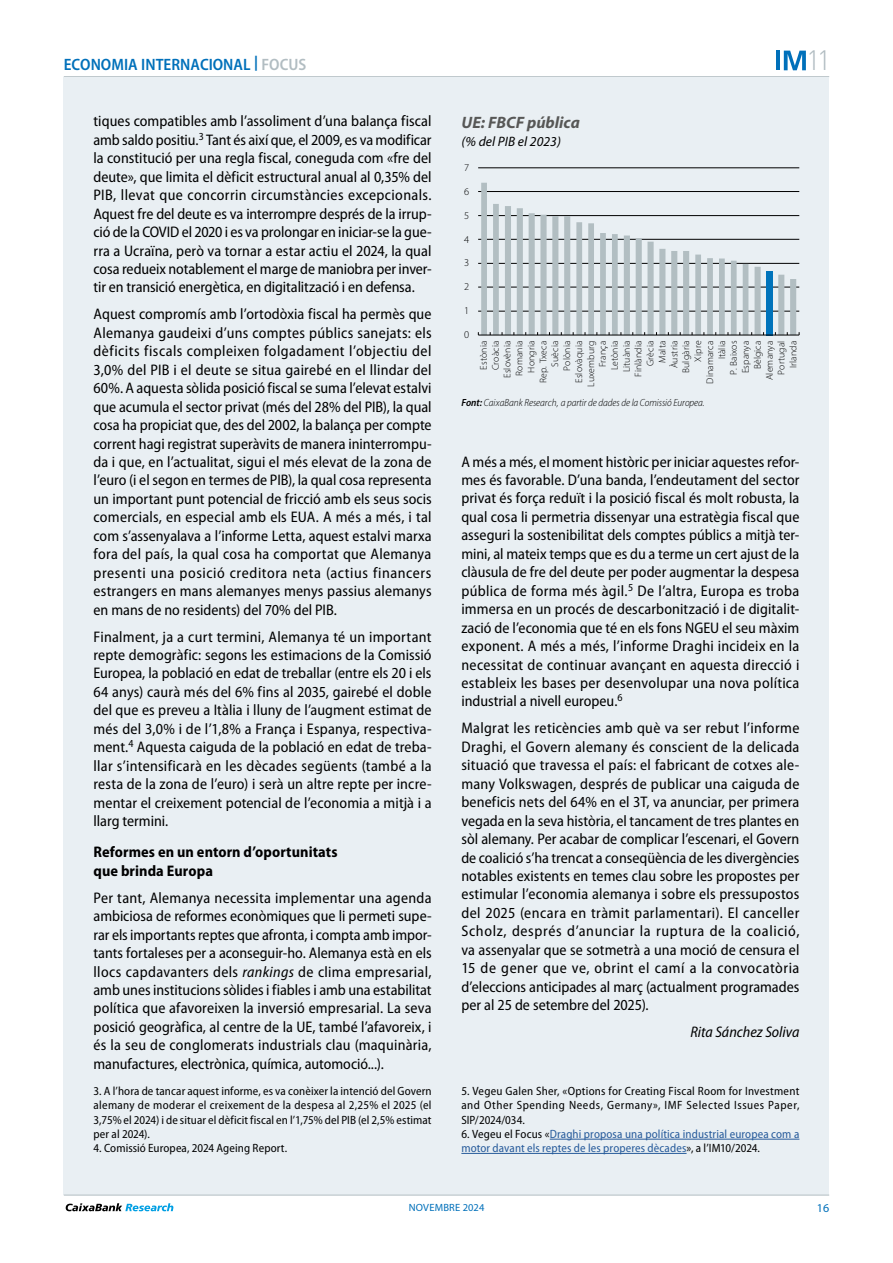
<style>
.page{position:relative;width:893px;height:1263px;background:#fff}
.page>*{position:absolute;margin:0;border:0;box-sizing:border-box;transform-origin:0 0}
.t1{font:300 27.6px "DIN Pro";color:#b2bdc2}
.t2{font:600 semi-condensed 16.5px "Myriad Pro";color:#0070ba}
.t3{font:italic 700 16.5px "Myriad Pro";color:#575756}
.t4{font:semi-condensed 15.3px/18.5px "Myriad Pro";color:#000;text-align:justify}
.t5{font:700 semi-condensed 15.3px/18.5px "Myriad Pro";letter-spacing:.005em;color:#000}
.t6{font:italic semi-condensed 15.3px "Myriad Pro";color:#000}
.t7{font:italic 13.65px "Myriad Pro";letter-spacing:.005em;color:#000}
.t8{font:semi-condensed 12px/14.2px "Myriad Pro";letter-spacing:.01em;color:#000;text-align:justify}
.t9{font:semi-condensed 12px/14.2px "Myriad Pro";letter-spacing:.01em;color:#275b9b}
.t10{font:12px "Myriad Pro";color:#0070ba}
.t11{font:10.5px "Myriad Pro";letter-spacing:.02em;color:#0070ba}
.t12{font:italic 300 semi-condensed 10.35px "Myriad Pro";letter-spacing:-.01em;color:#000}
.t13{font:300 10.35px "Myriad Pro";color:#000}
.t14{font:300 9.75px/11.9px "Myriad Pro";letter-spacing:.015em;color:#000;text-align:right}
.s1{color:#b2bdc2}
.s2{font-style:italic}
.s3{font-weight:600}
.s4{color:#000}
</style>
<div class="page">
<hr style="left:64px;top:76px;width:765px;height:1px;background:#b2bdc2">
<div style="left:64px;top:77px;width:765px;height:1118px;background:#e9eff3"></div>
<hr style="left:64px;top:1195px;width:765px;height:1px;background:#b2bdc2">
<svg style="left:66px;top:1203px;width:107px;height:8px"></svg>
<svg style="left:784px;top:51px;width:22px;height:19px"></svg>
<hr style="left:776px;top:51px;width:4px;height:19px;background:#0070ba">
<hr style="left:478px;top:311px;width:321px;height:1px;background:#000">
<hr style="left:478px;top:287px;width:321px;height:1px;background:#000">
<hr style="left:478px;top:263px;width:321px;height:1px;background:#000">
<hr style="left:478px;top:239px;width:321px;height:1px;background:#000">
<hr style="left:478px;top:215px;width:321px;height:1px;background:#000">
<hr style="left:478px;top:191px;width:321px;height:1px;background:#000">
<hr style="left:478px;top:168px;width:321px;height:1px;background:#000">
<svg style="left:481px;top:183px;width:315px;height:152px"></svg>
<hr style="left:478px;top:335px;width:321px;height:1px;background:#000">
<hr style="left:550px;top:1139px;width:249px;height:1px;background:#275b9b">
<hr style="left:461px;top:1153px;width:226px;height:1px;background:#275b9b">
<p class="t2" style="left:64px;top:55px;width:244px">ECONOMIA INTERNACIONAL <sup>|</sup> <span class="s1">FOCUS</span></p>
<p class="t4" style="left:94px;top:112px;width:340px">tiques compatibles amb l’assoliment d’una balança fiscal amb saldo positiu.<sup>3</sup> Tant és així que, el 2009, es va modificar la constitució per una regla fiscal, coneguda com «fre del deute», que limita el dèficit estructural anual al 0,35% del PIB, llevat que concorrin circumstàncies excepcionals.<br>Aquest fre del deute es va interrompre després de la irrup&shy;ció de la COVID el 2020 i es va prolongar en iniciar-se la gue&shy;rra a Ucraïna, però va tornar a estar actiu el 2024, la qual cosa redueix notablement el marge de maniobra per inver&shy;tir en transició energètica, en digitalització i en defensa.</p>
<p class="t4" style="left:94px;top:305px;width:340px">Aquest compromís amb l’ortodòxia fiscal ha permès que Alemanya gaudeixi d’uns comptes públics sanejats: els dèficits fiscals compleixen folgadament l’objectiu del 3,0% del PIB i el deute se situa gairebé en el llindar del 60%. A aquesta sòlida posició fiscal se suma l’elevat estalvi que acumula el sector privat (més del 28% del PIB), la qual cosa ha propiciat que, des del 2002, la balança per compte corrent hagi registrat superàvits de manera ininterrompu&shy;da i que, en l’actualitat, sigui el més elevat de la zona de l’euro (i el segon en termes de PIB), la qual cosa representa un important punt potencial de fricció amb els seus socis comercials, en especial amb els EUA. A més a més, i tal com s’assenyalava a l’informe Letta, aquest estalvi marxa fora del país, la qual cosa ha comportat que Alemanya presenti una posició creditora neta (actius financers estrangers en mans alemanyes menys passius alemanys en mans de no residents) del 70% del PIB.</p>
<p class="t4" style="left:94px;top:627px;width:340px">Finalment, ja a curt termini, Alemanya té un important repte demogràfic: segons les estimacions de la Comissió Europea, la població en edat de treballar (entre els 20 i els 64 anys) caurà més del 6% fins al 2035, gairebé el doble del que es preveu a Itàlia i lluny de l’augment estimat de més del 3,0% i de l’1,8% a França i Espanya, respectiva&shy;ment.<sup>4</sup> Aquesta caiguda de la població en edat de treba&shy;llar s’intensificarà en les dècades següents (també a la resta de la zona de l’euro) i serà un altre repte per incre&shy;mentar el creixement potencial de l’economia a mitjà i a llarg termini.</p>
<p class="t5" style="left:94px;top:843px;width:246px">Reformes en un entorn d’oportunitats que brinda Europa</p>
<p class="t4" style="left:94px;top:889px;width:340px">Per tant, Alemanya necessita implementar una agenda ambiciosa de reformes econòmiques que li permeti supe&shy;rar els importants reptes que afronta, i compta amb impor&shy;tants fortaleses per a aconseguir-ho. Alemanya està en els llocs capdavanters dels <span class="s2">rankings</span> de clima empresarial, amb unes institucions sòlides i fiables i amb una estabilitat política que afavoreixen la inversió empresarial. La seva posició geogràfica, al centre de la UE, també l’afavoreix, i és la seu de conglomerats industrials clau (maquinària, manufactures, electrònica, química, automoció...).</p>
<p class="t8" style="left:94px;top:1084px;width:340px">3. A l’hora de tancar aquest informe, es va conèixer la intenció del Govern alemany de moderar el creixement de la despesa al 2,25% el 2025 (el 3,75% el 2024) i de situar el dèficit fiscal en l’1,75% del PIB (el 2,5% estimat per al 2024).</p>
<p class="t8" style="left:94px;top:1141px;width:195px">4. Comissió Europea, 2024 Ageing Report.</p>
<h1 class="t1" style="left:806px;top:39px;width:26px">11</h1>
<p class="t3" style="left:462px;top:112px;width:120px">UE: FBCF pública</p>
<p class="t7" style="left:462px;top:133px;width:101px">(% del PIB el 2023)</p>
<p class="t13" style="left:464px;top:161px;width:7px">7</p>
<p class="t13" style="left:464px;top:185px;width:7px">6</p>
<p class="t13" style="left:464px;top:209px;width:7px">5</p>
<p class="t13" style="left:464px;top:233px;width:7px">4</p>
<p class="t13" style="left:464px;top:257px;width:7px">3</p>
<p class="t13" style="left:464px;top:281px;width:7px">2</p>
<p class="t13" style="left:464px;top:304px;width:7px">1</p>
<p class="t13" style="left:464px;top:328px;width:7px">0</p>
<p class="t14" style="left:478px;top:387px;width:48px;rotate:-90deg">Estònia<br>Croàcia<br>Eslovènia<br>Romania<br>Hongria<br>Rep. Txeca<br>Suècia<br>Polònia<br>Eslovàquia<br>Luxemburg<br>França<br>Letònia<br>Lituània<br>Finlàndia<br>Grècia<br>Malta<br>Àustria<br>Bulgària<br>Xipre<br>Dinamarca<br>Itàlia<br>P. Baixos<br>Espanya<br>Bèlgica<br>Alemanya<br>Portugal<br>Irlanda</p>
<p class="t12" style="left:461px;top:397px;width:245px"><span class="s3">Font:</span> CaixaBank Research, a partir de dades de la Comissió Europea.</p>
<p class="t4" style="left:461px;top:452px;width:340px">A més a més, el moment històric per iniciar aquestes refor&shy;mes és favorable. D’una banda, l’endeutament del sector privat és força reduït i la posició fiscal és molt robusta, la qual cosa li permetria dissenyar una estratègia fiscal que asseguri la sostenibilitat dels comptes públics a mitjà ter&shy;mini, al mateix temps que es du a terme un cert ajust de la clàusula de fre del deute per poder augmentar la despesa pública de forma més àgil.<sup>5</sup> De l’altra, Europa es troba immersa en un procés de descarbonització i de digitalit&shy;zació de l’economia que té en els fons NGEU el seu màxim exponent. A més a més, l’informe Draghi incideix en la necessitat de continuar avançant en aquesta direcció i estableix les bases per desenvolupar una nova política industrial a nivell europeu.<sup>6</sup></p>
<p class="t4" style="left:461px;top:719px;width:340px">Malgrat les reticències amb què va ser rebut l’informe Draghi, el Govern alemany és conscient de la delicada situació que travessa el país: el fabricant de cotxes ale&shy;many Volkswagen, després de publicar una caiguda de beneficis nets del 64% en el 3T, va anunciar, per primera vegada en la seva història, el tancament de tres plantes en sòl alemany. Per acabar de complicar l’escenari, el Govern de coalició s’ha trencat a conseqüència de les divergències notables existents en temes clau sobre les propostes per estimular l’economia alemanya i sobre els pressupostos del 2025 (encara en tràmit parlamentari). El canceller Scholz, després d’anunciar la ruptura de la coalició, va assenyalar que se sotmetrà a una moció de censura el 15 de gener que ve, obrint el camí a la convocatòria d’eleccions anticipades al març (actualment programades per al 25 de setembre del 2025).</p>
<p class="t6" style="left:690px;top:1024px;width:110px">Rita Sánchez Soliva</p>
<p class="t8" style="left:461px;top:1084px;width:340px">5. Vegeu Galen Sher, «Options for Creating Fiscal Room for Investment and Other Spending Needs, Germany», IMF Selected Issues Paper, SIP/2024/034.</p>
<p class="t9" style="left:461px;top:1127px;width:340px"><span class="s4">6. Vegeu el Focus «</span>Draghi proposa una política industrial europea com a motor davant els reptes de les properes dècades<span class="s4">», a l’IM10/2024.</span></p>
<p class="t11" style="left:409px;top:1202px;width:77px">NOVEMBRE 2024</p>
<p class="t10" style="left:817px;top:1202px;width:14px">16</p>
</div>
